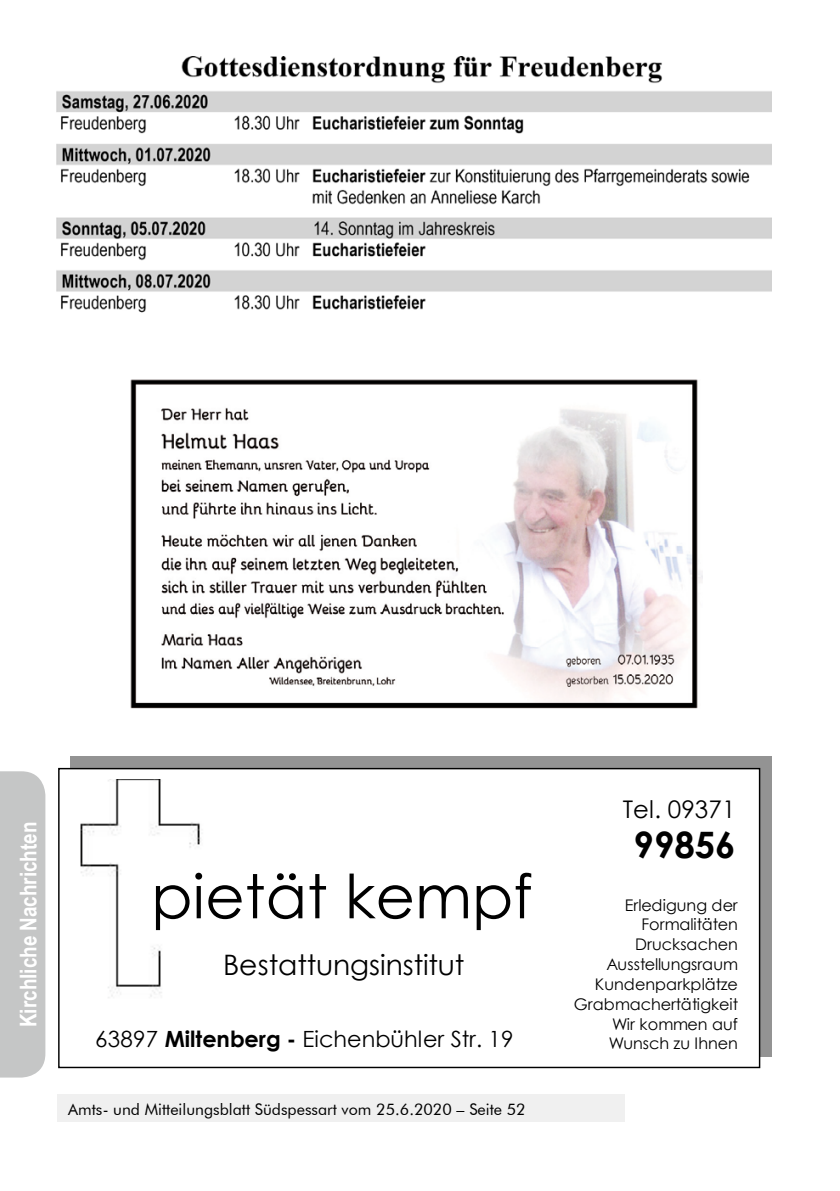
<style>
.page{position:relative;width:840px;height:1191px;background:#fff}
.page>*{position:absolute;margin:0;border:0;box-sizing:border-box;transform-origin:0 0}
.t1{font:60.8px "Century Gothic";color:#000}
.t2{font:700 36.4px "Century Gothic";color:#000}
.t3{font:28.2px "Century Gothic";letter-spacing:-.005em;color:#000}
.t4{font:24.2px "Century Gothic";letter-spacing:.005em;color:#000}
.t5{font:700 23px "Arial Narrow";color:#fff}
.t6{font:22.4px "Century Gothic";color:#000}
.t7{font:16px/19.8px "Century Gothic";color:#000;text-align:right}
.t8{font:16px "Futura BT";color:#000}
.s1{font-weight:700}
</style>
<div class="page">
<div style="left:57px;top:1095px;width:567px;height:27px;background:#f0f0f0"></div>
<img style="left:57px;top:57px;width:713px;height:256px">
<div style="left:70px;top:756px;width:701px;height:300px;background:#939393"></div>
<div style="left:59px;top:768px;width:700px;height:299px;background:#fff"></div>
<img style="left:80px;top:779px;width:121px;height:219px">
<img style="left:130px;top:380px;width:572px;height:329px">
<div style="left:0;top:771px;width:45px;height:306px;background:#c5c6c6"></div>
<h3 class="t5" style="left:11px;top:1027px;width:207px;rotate:-90deg">Kirchliche Nachrichten</h3>
<h1 class="t1" style="left:151px;top:854px;width:382px">pietät kempf</h1>
<h3 class="t3" style="left:223px;top:944px;width:242px">Bestattungsinstitut</h3>
<h3 class="t6" style="left:95px;top:1023px;width:419px">63897 <span class="s1">Miltenberg -</span> Eichenbühler Str. 19</h3>
<p class="t8" style="left:68px;top:1099px;width:459px">Amts- und Mitteilungsblatt Südspessart vom 25.6.2020 – Seite 52</p>
<h3 class="t4" style="left:622px;top:792px;width:114px">Tel. 09371</h3>
<h2 class="t2" style="left:633px;top:817px;width:103px">99856</h2>
<p class="t7" style="left:573px;top:894px;width:166px">Erledigung der<br>Formalitäten<br>Drucksachen<br>Ausstellungsraum<br>Kundenparkplätze<br>Grabmachertätigkeit<br>Wir kommen auf<br>Wunsch zu Ihnen</p>
</div>
